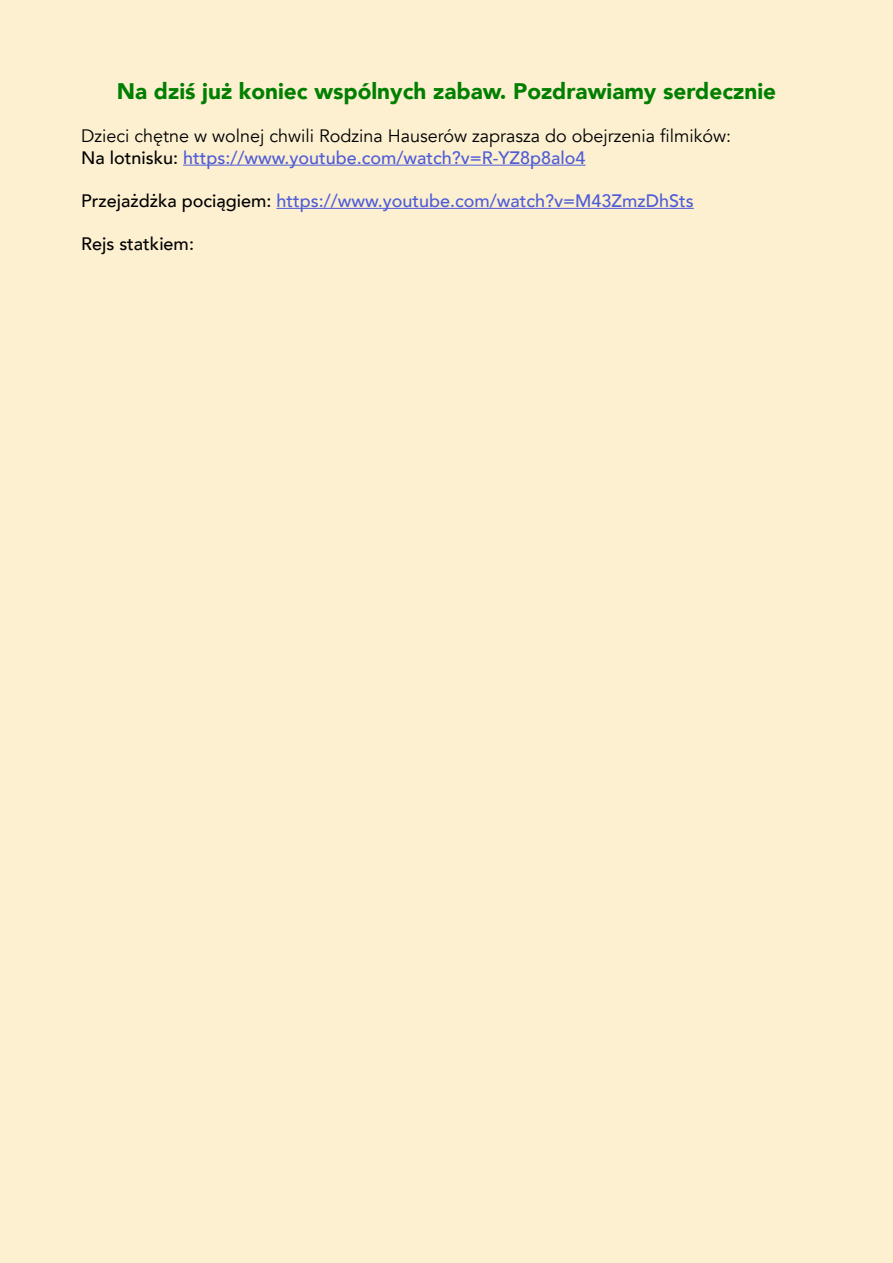
<style>
.page{position:relative;width:893px;height:1263px;background:#fff}
.page>*{position:absolute;margin:0;border:0;box-sizing:border-box;transform-origin:0 0}
.t1{font:900 22.5px "Avenir";color:#007f00}
.t2{font:18px/21.6px "Avenir";color:#000}
.t3{font:500 18px "Avenir";color:#4f5cd6}
.t4{font:500 18px "Avenir";color:#000}
.s1{font-weight:500}
.s2{font-weight:500;color:#4f5cd6}
.s3{color:#000}
</style>
<div class="page">
<div style="left:0;top:0;width:893px;height:1262px;background:#fcf0d1"></div>
<hr style="left:183px;top:165px;width:403px;height:1px;background:#4f5cd6">
<hr style="left:276px;top:208px;width:418px;height:1px;background:#4f5cd6">
<p class="t1" style="left:117px;top:72px;width:661px">Na dziś już koniec wspólnych zabaw. Pozdrawiamy serdecznie</p>
<p class="t2" style="left:81px;top:126px;width:652px">Dzieci chętne w wolnej chwili Rodzina Hauserów zaprasza do obejrzenia filmików:<br><span class="s1">Na lotnisku:</span> <span class="s2">https://www.youtube.com/watch?v=R-YZ8p8alo4</span></p>
<p class="t3" style="left:81px;top:185px;width:614px"><span class="s3">Przejażdżka pociągiem:</span> https://www.youtube.com/watch?v=M43ZmzDhSts</p>
<p class="t4" style="left:81px;top:228px;width:114px">Rejs statkiem:</p>
</div>
